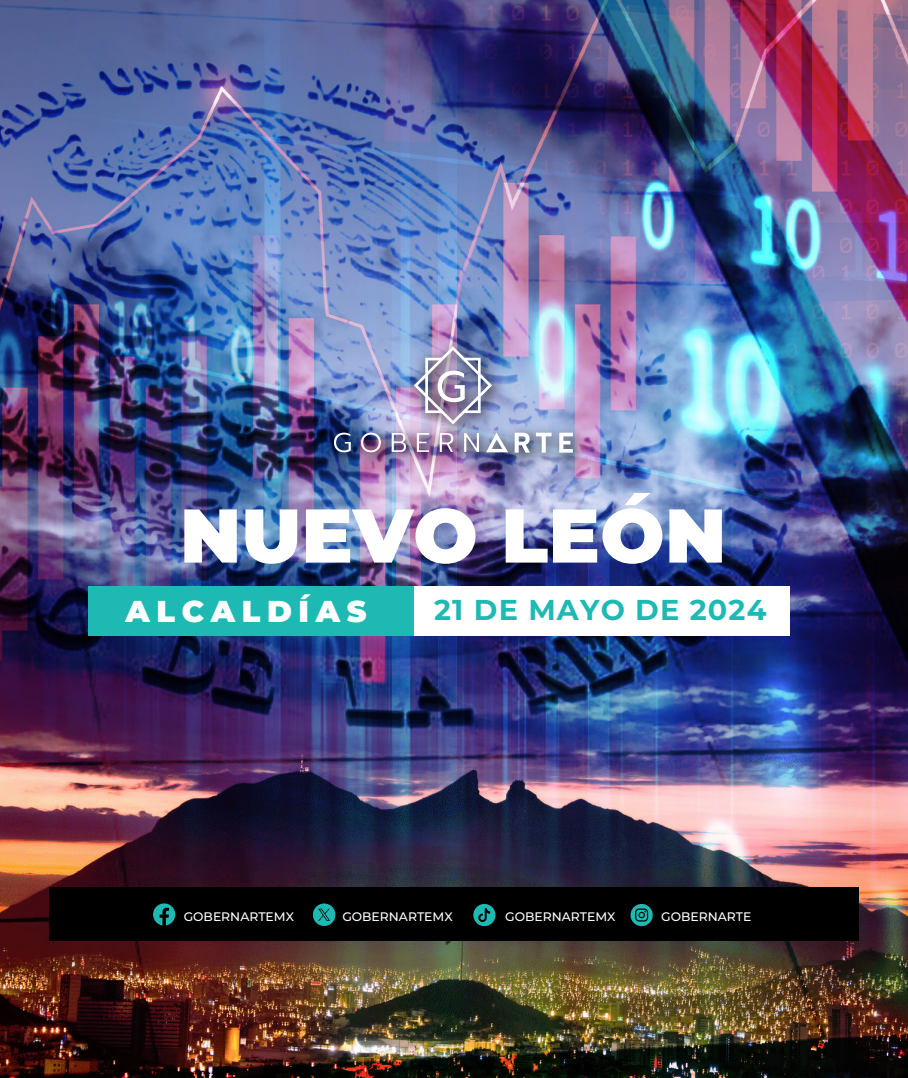
<style>
.page{position:relative;width:908px;height:1078px;background:#fff}
.page>*{position:absolute;margin:0;border:0;box-sizing:border-box;transform-origin:0 0}
.t1{font:900 75.8px "Montserrat";letter-spacing:.005em;color:#fff}
.t2{font:900 30.2px "Montserrat";letter-spacing:.22em;color:#fff}
.t3{font:700 28.6px "Montserrat";letter-spacing:.04em;color:#1fb9b3}
.t4{font:500 12.4px "Montserrat";color:#fff}
</style>
<div class="page">
<img style="left:0;top:0;width:907px;height:1077px">
<div style="left:49px;top:887px;width:809px;height:54px;background:#000"></div>
<div style="left:88px;top:586px;width:700px;height:50px;background:#fff"></div>
<div style="left:88px;top:586px;width:325px;height:50px;background:#1fb9b3"></div>
<svg style="left:313px;top:903px;width:22px;height:22px"></svg>
<svg style="left:473px;top:904px;width:22px;height:21px"></svg>
<svg style="left:630px;top:904px;width:22px;height:21px"></svg>
<svg style="left:153px;top:903px;width:22px;height:22px"></svg>
<img style="left:319px;top:332px;width:274px;height:140px">
<svg style="left:334px;top:432px;width:16px;height:20px"></svg>
<svg style="left:361px;top:432px;width:20px;height:20px"></svg>
<svg style="left:391px;top:433px;width:15px;height:19px"></svg>
<svg style="left:416px;top:433px;width:13px;height:19px"></svg>
<svg style="left:439px;top:433px;width:14px;height:19px"></svg>
<svg style="left:464px;top:433px;width:15px;height:19px"></svg>
<svg style="left:486px;top:432px;width:22px;height:20px"></svg>
<svg style="left:514px;top:432px;width:15px;height:20px"></svg>
<svg style="left:535px;top:432px;width:16px;height:20px"></svg>
<svg style="left:559px;top:432px;width:13px;height:20px"></svg>
<img style="left:413px;top:346px;width:79px;height:78px">
<h1 class="t1" style="left:180px;top:478px;width:547px">NUEVO LEÓN</h1>
<h2 class="t2" style="left:125px;top:588px;width:242px">ALCALDÍAS</h2>
<h3 class="t3" style="left:434px;top:589px;width:334px">21 DE MAYO DE 2024</h3>
<p class="t4" style="left:184px;top:907px;width:112px">GOBERNARTEMX</p>
<p class="t4" style="left:342px;top:907px;width:112px">GOBERNARTEMX</p>
<p class="t4" style="left:505px;top:907px;width:112px">GOBERNARTEMX</p>
<p class="t4" style="left:661px;top:907px;width:92px">GOBERNARTE</p>
</div>
